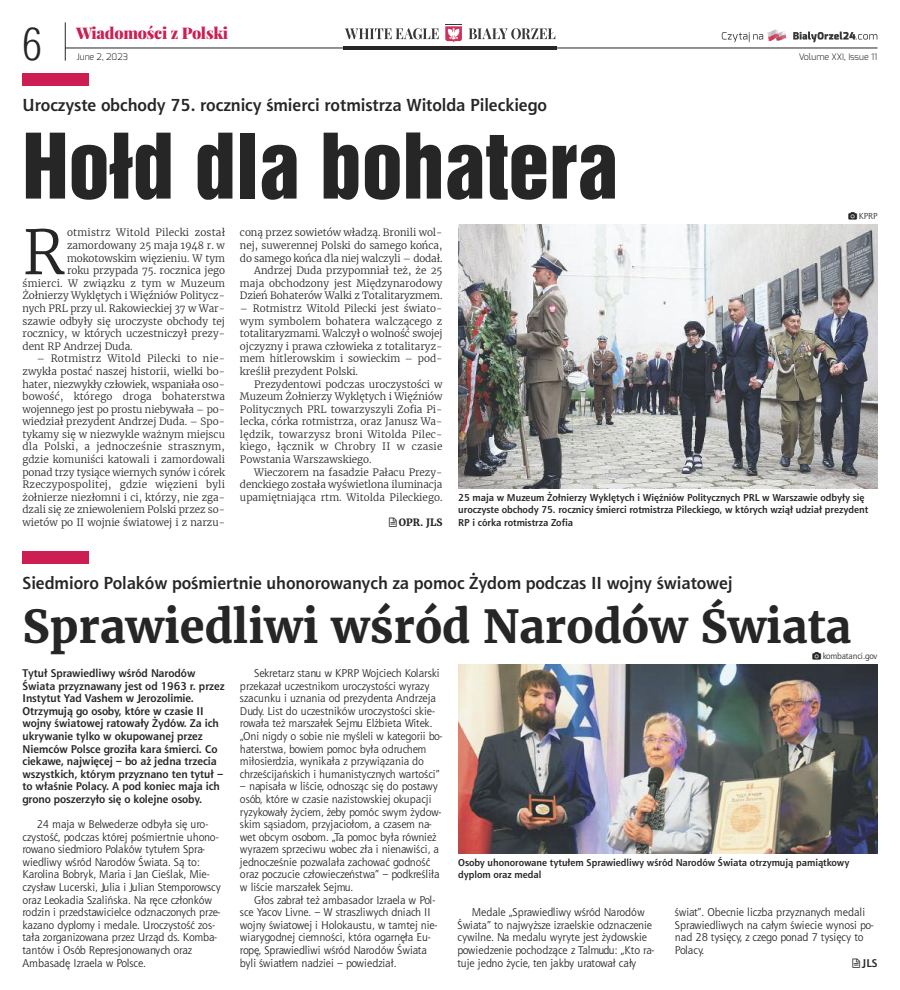
<style>
.page{position:relative;width:900px;height:990px;background:#fff}
.page>*{position:absolute;margin:0;border:0;box-sizing:border-box;transform-origin:0 0}
.t1{font:82.5px "Switzerland Inserat";color:#272627}
.t2{font:300 60.75px "Merriweather";color:#272627}
.t3{font:700 45px "Merriweather";color:#272627}
.t4{font:300 43.62px "Switzerland Cond";color:#272627}
.t5{font:700 17.5px "Aerton EFN";color:#272627}
.t6{font:900 15.62px "Playfair Display";letter-spacing:-.015em;color:#cc1e52}
.t7{font:11.25px/12.6px "Aerton EFN";color:#272627}
.t8{font:700 11.25px/12.6px "Aerton EFN";color:#272627}
.t9{font:300 10px/12.6px "Merriweather";color:#272627;text-align:justify}
.t10{font:700 10px/12.6px "Aerton EFN";color:#272627}
.t11{font:300 10px "Merriweather";letter-spacing:.02em;color:#272627}
.t12{font:700 10px "Merriweather";color:#272627}
.t13{font:300 9px "Exo";color:#272627}
.t14{font:8.75px "Aerton EFN";color:#272627}
</style>
<div class="page">
<div style="left:22px;top:73px;width:67px;height:12px;background:#cc1e52"></div>
<img style="left:458px;top:224px;width:419px;height:264px">
<div style="left:22px;top:551px;width:67px;height:13px;background:#cc1e52"></div>
<img style="left:458px;top:665px;width:419px;height:188px">
<hr style="left:343px;top:47px;width:214px;height:3px;background:#272627">
<hr style="left:65px;top:48px;width:813px;height:1px;background:#272627">
<hr style="left:65px;top:22px;width:1px;height:39px;background:#272627">
<svg style="left:722px;top:30px;width:64px;height:12px"></svg>
<svg style="left:793px;top:32px;width:84px;height:10px"></svg>
<svg style="left:345px;top:28px;width:94px;height:11px"></svg>
<svg style="left:469px;top:28px;width:86px;height:11px"></svg>
<svg style="left:445px;top:24px;width:17px;height:18px"></svg>
<h3 class="t4" style="left:22px;top:19px;width:21px">6</h3>
<h3 class="t6" style="left:76px;top:25px;width:154px">Wiadomości z Polski</h3>
<p class="t13" style="left:77px;top:51px;width:53px">June 2, 2023</p>
<p class="t13" style="left:799px;top:51px;width:80px">Volume XXI, Issue 11</p>
<h3 class="t5" style="left:22px;top:98px;width:526px">Uroczyste obchody 75. rocznicy śmierci rotmistrza Witolda Pileckiego</h3>
<h1 class="t1" style="left:22px;top:115px;width:597px">Hołd dla bohatera</h1>
<p class="t14" style="left:859px;top:212px;width:20px">KPRP</p>
<h2 class="t2" style="left:22px;top:215px;width:44px">R</h2>
<p class="t11" style="left:67px;top:227px;width:159px">otmistrz Witold Pilecki został</p>
<p class="t9" style="left:67px;top:239px;width:159px">zamordowany 25 maja 1948 r. w</p>
<p class="t9" style="left:67px;top:252px;width:159px">mokotowskim więzieniu. W tym</p>
<p class="t9" style="left:67px;top:264px;width:159px">roku przypada 75. rocznica jego</p>
<p class="t11" style="left:22px;top:277px;width:204px">śmierci. W związku z tym w Muzeum</p>
<p class="t9" style="left:22px;top:290px;width:204px">Żołnierzy Wyklętych i Więźniów Politycz-</p>
<p class="t9" style="left:22px;top:302px;width:204px">nych PRL przy ul. Rakowieckiej 37 w War-</p>
<p class="t9" style="left:22px;top:315px;width:204px">szawie odbyły się uroczyste obchody tej</p>
<p class="t9" style="left:22px;top:327px;width:204px">rocznicy, w których uczestniczył prezy-</p>
<p class="t9" style="left:22px;top:340px;width:112px">dent RP Andrzej Duda.</p>
<p class="t9" style="left:22px;top:353px;width:204px;text-indent:14px">– Rotmistrz Witold Pilecki to nie&shy;zwykła postać naszej historii, wielki bo&shy;hater, niezwykły człowiek, wspaniała oso&shy;bowość, którego droga bohaterstwa wojennego jest po prostu niebywała – po&shy;wiedział prezydent Andrzej Duda. – Spo&shy;tykamy się w niezwykle ważnym miejscu dla Polski, a jednocześnie strasznym, gdzie komuniści katowali i zamordowali ponad trzy tysiące wiernych synów i córek Rzeczypospolitej, gdzie więzieni byli żołnierze niezłomni i ci, którzy, nie zga&shy;dzali się ze zniewoleniem Polski przez so&shy;wietów po II wojnie światowej i z narzu-</p>
<p class="t9" style="left:240px;top:227px;width:204px;text-align:right">coną przez sowietów władzą. Bronili wol&shy;nej, suwerennej Polski do samego końca, do samego końca dla niej walczyli – dodał.<br>Andrzej Duda przypomniał też, że 25 maja obchodzony jest Międzynarodowy Dzień Bohaterów Walki z Totalitaryzmem.</p>
<p class="t9" style="left:240px;top:302px;width:204px">– Rotmistrz Witold Pilecki jest świato&shy;wym symbolem bohatera walczącego z totalitaryzmami. Walczył o wolność swojej ojczyzny i prawa człowieka z totalitaryz&shy;mem hitlerowskim i sowieckim – pod&shy;kreślił prezydent Polski.</p>
<p class="t9" style="left:240px;top:378px;width:204px;text-indent:14px">Prezydentowi podczas uroczystości w Muzeum Żołnierzy Wyklętych i Więźniów Politycznych PRL towarzyszyli Zofia Pi&shy;lecka, córka rotmistrza, oraz Janusz Wa&shy;lędzik, towarzysz broni Witolda Pilec&shy;kiego, łącznik w Chrobry II w czasie Powstania Warszawskiego.</p>
<p class="t9" style="left:240px;top:466px;width:204px;text-indent:14px">Wieczorem na fasadzie Pałacu Prezy&shy;denckiego została wyświetlona iluminacja upamiętniająca rtm. Witolda Pileckiego.</p>
<p class="t12" style="left:399px;top:516px;width:45px">OPr. Jls</p>
<p class="t10" style="left:458px;top:492px;width:412px">25 maja w Muzeum Żołnierzy Wyklętych i Więźniów Politycznych PRL w Warszawie odbyły się uroczyste obchody 75. rocznicy śmierci rotmistrza Pileckiego, w których wziął udział prezydent<br>RP i córka rotmistrza Zofia</p>
<h3 class="t5" style="left:22px;top:576px;width:712px">Siedmioro Polaków pośmiertnie uhonorowanych za pomoc Żydom podczas II wojny światowej</h3>
<h3 class="t3" style="left:22px;top:599px;width:830px">sprawiedliwi wśród Narodów świata</h3>
<p class="t14" style="left:823px;top:653px;width:56px">kombatanci.gov</p>
<p class="t8" style="left:22px;top:668px;width:204px">Tytuł Sprawiedliwy wśród Narodów Świata przyznawany jest od 1963 r. przez Instytut Yad Vashem w Jerozolimie.<br>Otrzymują go osoby, które w czasie II wojny światowej ratowały Żydów. Za ich ukrywanie tylko w okupowanej przez Niemców Polsce groziła kara śmierci. Co ciekawe, najwięcej – bo aż jedna trzecia wszystkich, którym przyznano ten tytuł – to właśnie Polacy. A pod koniec maja ich grono poszerzyło się o kolejne osoby.</p>
<p class="t7" style="left:22px;top:819px;width:200px;text-indent:14px">24 maja w Belwederze odbyła się uro&shy;czystość, podczas której pośmiertnie uhono&shy;rowano siedmioro Polaków tytułem Spra&shy;wiedliwy wśród Narodów Świata. Są to:<br>Karolina Bobryk, Maria i Jan Cieślak, Mie&shy;czysław Lucerski, Julia i Julian Stemporowscy oraz Leokadia Szalińska. Na ręce członków rodzin i przedstawicielce odznaczonych prze&shy;kazano dyplomy i medale. Uroczystość zos&shy;tała zorganizowana przez Urząd ds. Komba&shy;tantów i Osób Represjonowanych oraz Ambasadę Izraela w Polsce.</p>
<p class="t7" style="left:240px;top:668px;width:204px;text-indent:14px">Sekretarz stanu w KPRP Wojciech Kolarski przekazał uczestnikom uroczystości wyrazy szacunku i uznania od prezydenta Andrzeja Dudy. List do uczestników uroczystości skie&shy;rowała też marszałek Sejmu Elżbieta Witek. „Oni nigdy o sobie nie myśleli w kategorii bo&shy;haterstwa, bowiem pomoc była odruchem miłosierdzia, wynikała z przywiązania do chrześcijańskich i humanistycznych wartości”</p>
<p class="t7" style="left:240px;top:781px;width:203px">– napisała w liście, odnosząc się do postawy osób, które w czasie nazistowskiej okupacji ryzykowały życiem, żeby pomóc swym żydow&shy;skim sąsiadom, przyjaciołom, a czasem na&shy;wet obcym osobom. „Ta pomoc była również wyrazem sprzeciwu wobec zła i nienawiści, a jednocześnie pozwalała zachować godność oraz poczucie człowieczeństwa” – podkreśliła w liście marszałek Sejmu.</p>
<p class="t7" style="left:240px;top:894px;width:199px;text-indent:14px">Głos zabrał też ambasador Izraela w Pol&shy;sce Yacov Livne. – W straszliwych dniach II wojny światowej i Holokaustu, w tamtej nie&shy;wiarygodnej ciemności, która ogarnęła Eu&shy;ropę, Sprawiedliwi wśród Narodów Świata byli światłem nadziei – powiedział.</p>
<p class="t10" style="left:458px;top:857px;width:393px">Osoby uhonorowane tytułem Sprawiedliwy wśród Narodów Świata otrzymują pamiątkowy dyplom oraz medal</p>
<p class="t7" style="left:457px;top:907px;width:199px;text-indent:14px">Medale „Sprawiedliwy wśród Narodów Świata” to najwyższe izraelskie odznaczenie cywilne. Na medalu wyryte jest żydowskie powiedzenie pochodzące z Talmudu: „Kto ra&shy;tuje jedno życie, ten jakby uratował cały</p>
<p class="t7" style="left:675px;top:907px;width:200px">świat”. Obecnie liczba przyznanych medali Sprawiedliwych na całym świecie wynosi po&shy;nad 28 tysięcy, z czego ponad 7 tysięcy to Polacy.</p>
<p class="t8" style="left:862px;top:957px;width:17px">JLS</p>
</div>
